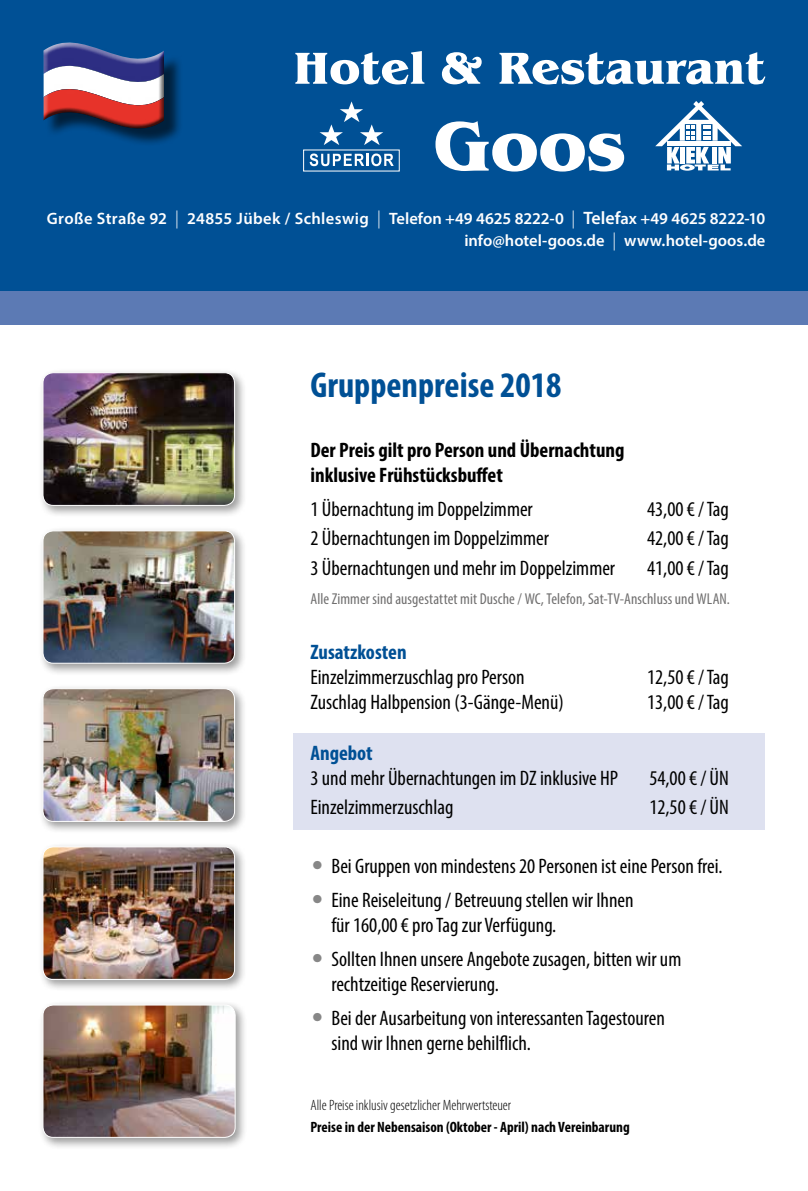
<style>
.page{position:relative;width:808px;height:1191px;background:#fff}
.page>*{position:absolute;margin:0;border:0;box-sizing:border-box;transform-origin:0 0}
.t1{font:700 condensed 36px "Myriad Pro";color:#005095}
.t2{font:condensed 21px/33.8px "Myriad Pro";color:#000}
.t3{font:700 condensed 21px/25.2px "Myriad Pro";color:#000}
.t4{font:700 condensed 21px "Myriad Pro";color:#005095}
.t5{font:600 16.5px/22.2px "Myriad Pro";letter-spacing:.005em;color:#fff;text-align:right}
.t6{font:condensed 15.75px "Myriad Pro";letter-spacing:.005em;color:#706f6f}
.t7{font:700 condensed 15px "Myriad Pro";color:#000}
.t8{font:300 condensed 15px "Myriad Pro";color:#000}
.s1{font-weight:300;font-size:18px}
.s2{font-size:18px}
</style>
<div class="page">
<div style="left:293px;top:734px;width:472px;height:96px;background:#dee1f0"></div>
<div style="left:0;top:14px;width:808px;height:311px;background:#5c7ab4"></div>
<div style="left:0;top:0;width:808px;height:291px;background:#005095"></div>
<svg style="left:295px;top:51px;width:129px;height:33px"></svg>
<svg style="left:442px;top:52px;width:40px;height:32px"></svg>
<svg style="left:499px;top:52px;width:266px;height:32px"></svg>
<svg style="left:435px;top:121px;width:189px;height:50px"></svg>
<svg style="left:320px;top:101px;width:63px;height:44px"></svg>
<svg style="left:310px;top:153px;width:84px;height:13px"></svg>
<svg style="left:655px;top:101px;width:87px;height:70px"></svg>
<div style="left:46px;top:45px;width:137px;height:102px;background:#000;opacity:.6"></div>
<div style="left:42px;top:41px;width:123px;height:78px;background:#fff;opacity:.75"></div>
<div style="left:42px;top:51px;width:123px;height:78px;background:#000;opacity:.75"></div>
<div style="left:39px;top:684px;width:209px;height:150px;background:#000;opacity:.4"></div>
<img style="left:43px;top:688px;width:192px;height:133px">
<div style="left:43px;top:688px;width:192px;height:134px;border:1px solid #fff;border-radius:10px"></div>
<div style="left:39px;top:526px;width:209px;height:150px;background:#000;opacity:.4"></div>
<img style="left:43px;top:531px;width:192px;height:132px">
<div style="left:43px;top:530px;width:192px;height:133px;border:1px solid #fff;border-radius:10px"></div>
<div style="left:39px;top:368px;width:209px;height:150px;background:#000;opacity:.4"></div>
<img style="left:43px;top:373px;width:192px;height:132px">
<div style="left:43px;top:372px;width:192px;height:134px;border:1px solid #fff;border-radius:10px"></div>
<div style="left:39px;top:842px;width:209px;height:150px;background:#000;opacity:.4"></div>
<img style="left:43px;top:847px;width:192px;height:131px">
<div style="left:43px;top:846px;width:192px;height:134px;border:1px solid #fff;border-radius:10px"></div>
<div style="left:39px;top:1000px;width:209px;height:150px;background:#000;opacity:.4"></div>
<img style="left:43px;top:1005px;width:192px;height:132px">
<div style="left:43px;top:1004px;width:193px;height:133px;border:1px solid #fff;border-radius:10px"></div>
<p class="t5" style="left:47px;top:207px;width:720px">Große Straße 92 <span class="s1">|</span> 24855 Jübek / Schleswig <span class="s1">|</span> Telefon +49 4625 8222-0 <span class="s1">|</span> <span class="s2">Telef</span>ax +49 4625 8222-10 info@hotel-goos.de <span class="s1">|</span> www.hotel-goos.de</p>
<h1 class="t1" style="left:310px;top:362px;width:253px">Gruppenpreise 2018</h1>
<p class="t3" style="left:310px;top:437px;width:316px">Der Preis gilt pro Person und Übernachtung inklusive Frühstücksbuffet</p>
<p class="t2" style="left:310px;top:491px;width:224px">1 Übernachtung im Doppelzimmer</p>
<p class="t2" style="left:647px;top:491px;width:83px">43,00 € / Tag</p>
<p class="t2" style="left:310px;top:521px;width:240px">2 Übernachtungen im Doppelzimmer</p>
<p class="t2" style="left:647px;top:521px;width:83px">42,00 € / Tag</p>
<p class="t2" style="left:310px;top:550px;width:306px">3 Übernachtungen und mehr im Doppelzimmer</p>
<p class="t2" style="left:647px;top:550px;width:83px">41,00 € / Tag</p>
<p class="t6" style="left:310px;top:589px;width:421px">Alle Zimmer sind ausgestattet mit Dusche / WC, Telefon, Sat-TV-Anschluss und WLAN.</p>
<p class="t4" style="left:310px;top:638px;width:98px">Zusatzkosten</p>
<p class="t2" style="left:310px;top:660px;width:216px">Einzelzimmerzuschlag pro Person</p>
<p class="t2" style="left:647px;top:660px;width:83px">12,50 € / Tag</p>
<p class="t2" style="left:310px;top:685px;width:255px">Zuschlag Halbpension (3-Gänge-Menü)</p>
<p class="t2" style="left:647px;top:685px;width:83px">13,00 € / Tag</p>
<p class="t4" style="left:310px;top:739px;width:64px">Angebot</p>
<p class="t2" style="left:310px;top:760px;width:309px">3 und mehr Übernachtungen im DZ inklusive HP</p>
<p class="t2" style="left:649px;top:760px;width:81px">54,00 € / ÜN</p>
<p class="t2" style="left:310px;top:790px;width:145px">Einzelzimmerzuschlag</p>
<p class="t2" style="left:649px;top:790px;width:81px">12,50 € / ÜN</p>
<p class="t2" style="left:331px;top:849px;width:393px">Bei Gruppen von mindestens 20 Personen ist eine Person frei.<br>Eine Reiseleitung / Betreuung stellen wir Ihnen</p>
<p class="t2" style="left:331px;top:908px;width:351px">für 160,00 € pro Tag zur Verfügung.<br>Sollten Ihnen unsere Angebote zusagen, bitten wir um</p>
<p class="t2" style="left:331px;top:967px;width:335px">rechtzeitige Reservierung.<br>Bei der Ausarbeitung von interessanten Tagestouren</p>
<p class="t2" style="left:331px;top:1025px;width:201px">sind wir Ihnen gerne behilflich.</p>
<p class="t8" style="left:310px;top:1097px;width:202px">Alle Preise inklusiv gesetzlicher Mehrwertsteuer</p>
<p class="t7" style="left:310px;top:1118px;width:321px">Preise in der Nebensaison (Oktober - April) nach Vereinbarung</p>
</div>
